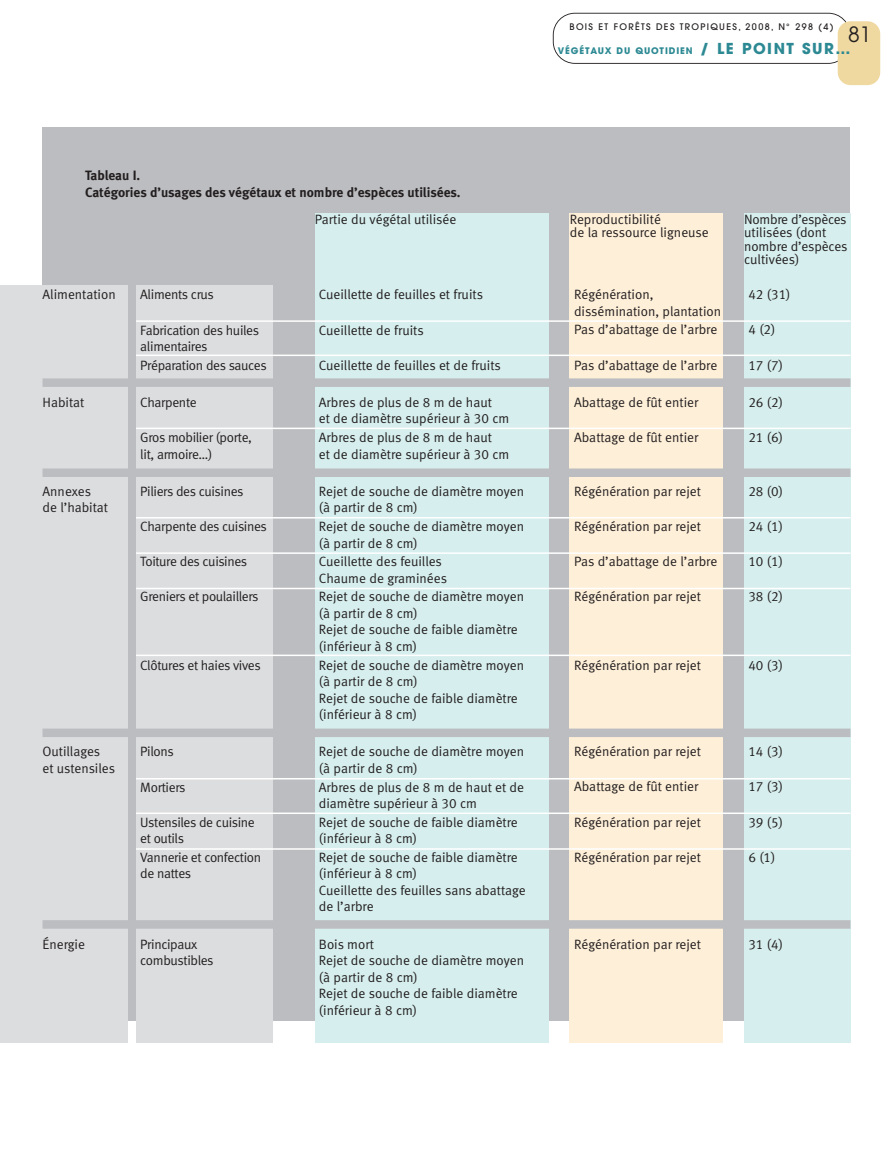
<style>
.page{position:relative;width:893px;height:1149px;background:#fff}
.page>*{position:absolute;margin:0;border:0;box-sizing:border-box;transform-origin:0 0}
.t1{font:21px "Avant Garde";color:#231f20}
.t2{font:13.5px/16.5px "Meta Normal LF";color:#231f20}
.t3{font:13.5px/16.5px "Meta Normal LF";letter-spacing:-.025em;color:#231f20}
.t4{font:13.5px/16.5px "Meta Normal LF";letter-spacing:-.03em;color:#231f20}
.t5{font:13.5px/16.5px "Meta Bold LF";color:#231f20}
.t6{font:13.5px "Meta Normal LF";letter-spacing:-.02em;color:#231f20}
.t7{font:500 9px "Avant Garde";letter-spacing:.15em;color:#231f20}
.t8{font:700 9px "Avant Garde";letter-spacing:.1em;color:#2c8993}
.s1{font-size:15px}
</style>
<div class="page">
<svg style="left:553px;top:13px;width:294px;height:51px"></svg>
<div style="left:838px;top:21px;width:42px;height:64px;background:#f0d9a0;border-radius:13px"></div>
<div style="left:43px;top:128px;width:807px;height:892px;background:#bcbdc0"></div>
<div style="left:0;top:285px;width:128px;height:757px;background:#dcdddf"></div>
<div style="left:136px;top:285px;width:136px;height:757px;background:#dcdddf"></div>
<div style="left:315px;top:213px;width:234px;height:829px;background:#d6eeed"></div>
<div style="left:570px;top:213px;width:153px;height:829px;background:#feefd8"></div>
<div style="left:744px;top:213px;width:106px;height:829px;background:#d6eeed"></div>
<hr style="left:136px;top:320px;width:714px;height:2px;background:#fff">
<hr style="left:136px;top:354px;width:714px;height:2px;background:#fff">
<div style="left:43px;top:378px;width:807px;height:9px;background:#bcbdc0"></div>
<hr style="left:136px;top:427px;width:714px;height:2px;background:#fff">
<div style="left:43px;top:468px;width:807px;height:9px;background:#bcbdc0"></div>
<hr style="left:136px;top:517px;width:714px;height:1px;background:#fff">
<hr style="left:136px;top:552px;width:714px;height:1px;background:#fff">
<hr style="left:136px;top:587px;width:714px;height:2px;background:#fff">
<hr style="left:136px;top:654px;width:714px;height:2px;background:#fff">
<div style="left:43px;top:728px;width:807px;height:8px;background:#bcbdc0"></div>
<hr style="left:136px;top:777px;width:714px;height:2px;background:#fff">
<hr style="left:136px;top:812px;width:714px;height:1px;background:#fff">
<hr style="left:136px;top:848px;width:714px;height:1px;background:#fff">
<div style="left:43px;top:919px;width:807px;height:9px;background:#bcbdc0"></div>
<p class="t7" style="left:569px;top:23px;width:266px">BOIS ET FORÊTS DES TROPIQUES, 2008, N° 298 (4)</p>
<h1 class="t1" style="left:848px;top:26px;width:25px">81</h1>
<p class="t8" style="left:558px;top:47px;width:294px">VÉGÉTAUX DU QUOTIDIEN <span class="s1">/ LE POINT SUR…</span></p>
<p class="t5" style="left:85px;top:168px;width:377px">Tableau I.<br>Catégories d’usages des végétaux et nombre d’espèces utilisées.</p>
<p class="t2" style="left:315px;top:212px;width:143px">Partie du végétal utilisée</p>
<p class="t2" style="left:570px;top:212px;width:93px">Reproductibilité</p>
<p class="t6" style="left:744px;top:214px;width:104px">Nombre d’espèces</p>
<p class="t2" style="left:570px;top:225px;width:140px">de la ressource ligneuse</p>
<p class="t2" style="left:744px;top:227px;width:105px;line-height:13.5px">utilisées (dont nombre d’espèces cultivées)</p>
<p class="t2" style="left:43px;top:287px;width:75px">Alimentation</p>
<p class="t2" style="left:43px;top:395px;width:43px">Habitat</p>
<p class="t2" style="left:43px;top:484px;width:67px">Annexes de l’habitat</p>
<p class="t3" style="left:140px;top:287px;width:75px">Aliments crus</p>
<p class="t3" style="left:140px;top:323px;width:120px">Fabrication des huiles alimentaires</p>
<p class="t3" style="left:140px;top:358px;width:128px">Préparation des sauces</p>
<p class="t3" style="left:140px;top:395px;width:58px">Charpente</p>
<p class="t3" style="left:140px;top:430px;width:113px">Gros mobilier (porte, lit, armoire…)</p>
<p class="t3" style="left:140px;top:484px;width:105px">Piliers des cuisines</p>
<p class="t3" style="left:140px;top:519px;width:128px">Charpente des cuisines</p>
<p class="t4" style="left:140px;top:554px;width:109px">Toiture des cuisines</p>
<p class="t3" style="left:140px;top:589px;width:120px">Greniers et poulaillers</p>
<p class="t4" style="left:140px;top:657px;width:122px">Clôtures et haies vives</p>
<p class="t2" style="left:43px;top:744px;width:74px">Outillages<br>et ustensiles</p>
<p class="t2" style="left:43px;top:936px;width:44px">Énergie</p>
<p class="t2" style="left:140px;top:744px;width:35px">Pilons</p>
<p class="t3" style="left:140px;top:779px;width:47px">Mortiers</p>
<p class="t4" style="left:140px;top:814px;width:116px">Ustensiles de cuisine et outils</p>
<p class="t3" style="left:140px;top:849px;width:122px">Vannerie et confection de nattes</p>
<p class="t3" style="left:140px;top:936px;width:75px">Principaux combustibles</p>
<p class="t2" style="left:319px;top:287px;width:166px">Cueillette de feuilles et fruits</p>
<p class="t2" style="left:319px;top:323px;width:106px">Cueillette de fruits</p>
<p class="t2" style="left:319px;top:358px;width:184px">Cueillette de feuilles et de fruits</p>
<p class="t2" style="left:319px;top:395px;width:192px">Arbres de plus de 8 m de haut<br>et de diamètre supérieur à 30 cm</p>
<p class="t2" style="left:319px;top:430px;width:192px">Arbres de plus de 8 m de haut<br>et de diamètre supérieur à 30 cm</p>
<p class="t2" style="left:319px;top:484px;width:207px">Rejet de souche de diamètre moyen (à partir de 8 cm)</p>
<p class="t2" style="left:319px;top:519px;width:207px">Rejet de souche de diamètre moyen (à partir de 8 cm)</p>
<p class="t2" style="left:319px;top:554px;width:130px">Cueillette des feuilles<br>Chaume de graminées</p>
<p class="t2" style="left:319px;top:589px;width:207px">Rejet de souche de diamètre moyen (à partir de 8 cm)<br>Rejet de souche de faible diamètre (inférieur à 8 cm)</p>
<p class="t2" style="left:319px;top:657px;width:207px">Rejet de souche de diamètre moyen (à partir de 8 cm)<br>Rejet de souche de faible diamètre (inférieur à 8 cm)</p>
<p class="t2" style="left:319px;top:744px;width:207px">Rejet de souche de diamètre moyen (à partir de 8 cm)</p>
<p class="t2" style="left:319px;top:779px;width:207px">Arbres de plus de 8 m de haut et de diamètre supérieur à 30 cm</p>
<p class="t2" style="left:319px;top:814px;width:200px">Rejet de souche de faible diamètre (inférieur à 8 cm)</p>
<p class="t2" style="left:319px;top:849px;width:208px">Rejet de souche de faible diamètre (inférieur à 8 cm)<br>Cueillette des feuilles sans abattage de l’arbre</p>
<p class="t2" style="left:319px;top:936px;width:207px">Bois mort<br>Rejet de souche de diamètre moyen (à partir de 8 cm)<br>Rejet de souche de faible diamètre (inférieur à 8 cm)</p>
<p class="t2" style="left:574px;top:287px;width:149px">Régénération, dissémination, plantation</p>
<p class="t2" style="left:574px;top:323px;width:145px">Pas d’abattage de l’arbre</p>
<p class="t2" style="left:574px;top:358px;width:145px">Pas d’abattage de l’arbre</p>
<p class="t2" style="left:574px;top:395px;width:126px">Abattage de fût entier</p>
<p class="t2" style="left:574px;top:430px;width:126px">Abattage de fût entier</p>
<p class="t2" style="left:574px;top:484px;width:128px">Régénération par rejet</p>
<p class="t2" style="left:574px;top:519px;width:128px">Régénération par rejet</p>
<p class="t2" style="left:574px;top:554px;width:145px">Pas d’abattage de l’arbre</p>
<p class="t2" style="left:574px;top:589px;width:128px">Régénération par rejet</p>
<p class="t2" style="left:574px;top:657px;width:128px">Régénération par rejet</p>
<p class="t2" style="left:748px;top:287px;width:44px">42 (31)</p>
<p class="t2" style="left:748px;top:323px;width:29px">4 (2)</p>
<p class="t2" style="left:748px;top:358px;width:36px">17 (7)</p>
<p class="t2" style="left:748px;top:395px;width:36px">26 (2)</p>
<p class="t2" style="left:748px;top:430px;width:36px">21 (6)</p>
<p class="t2" style="left:748px;top:484px;width:36px">28 (0)</p>
<p class="t2" style="left:748px;top:519px;width:36px">24 (1)</p>
<p class="t2" style="left:748px;top:554px;width:36px">10 (1)</p>
<p class="t2" style="left:748px;top:589px;width:36px">38 (2)</p>
<p class="t2" style="left:748px;top:657px;width:36px">40 (3)</p>
<p class="t2" style="left:574px;top:744px;width:128px">Régénération par rejet</p>
<p class="t2" style="left:574px;top:779px;width:126px">Abattage de fût entier</p>
<p class="t2" style="left:574px;top:814px;width:128px">Régénération par rejet</p>
<p class="t2" style="left:574px;top:849px;width:128px">Régénération par rejet</p>
<p class="t2" style="left:748px;top:744px;width:36px">14 (3)</p>
<p class="t2" style="left:748px;top:779px;width:36px">17 (3)</p>
<p class="t2" style="left:748px;top:814px;width:36px">39 (5)</p>
<p class="t2" style="left:748px;top:849px;width:29px">6 (1)</p>
<p class="t2" style="left:574px;top:936px;width:128px">Régénération par rejet</p>
<p class="t2" style="left:748px;top:936px;width:36px">31 (4)</p>
</div>
